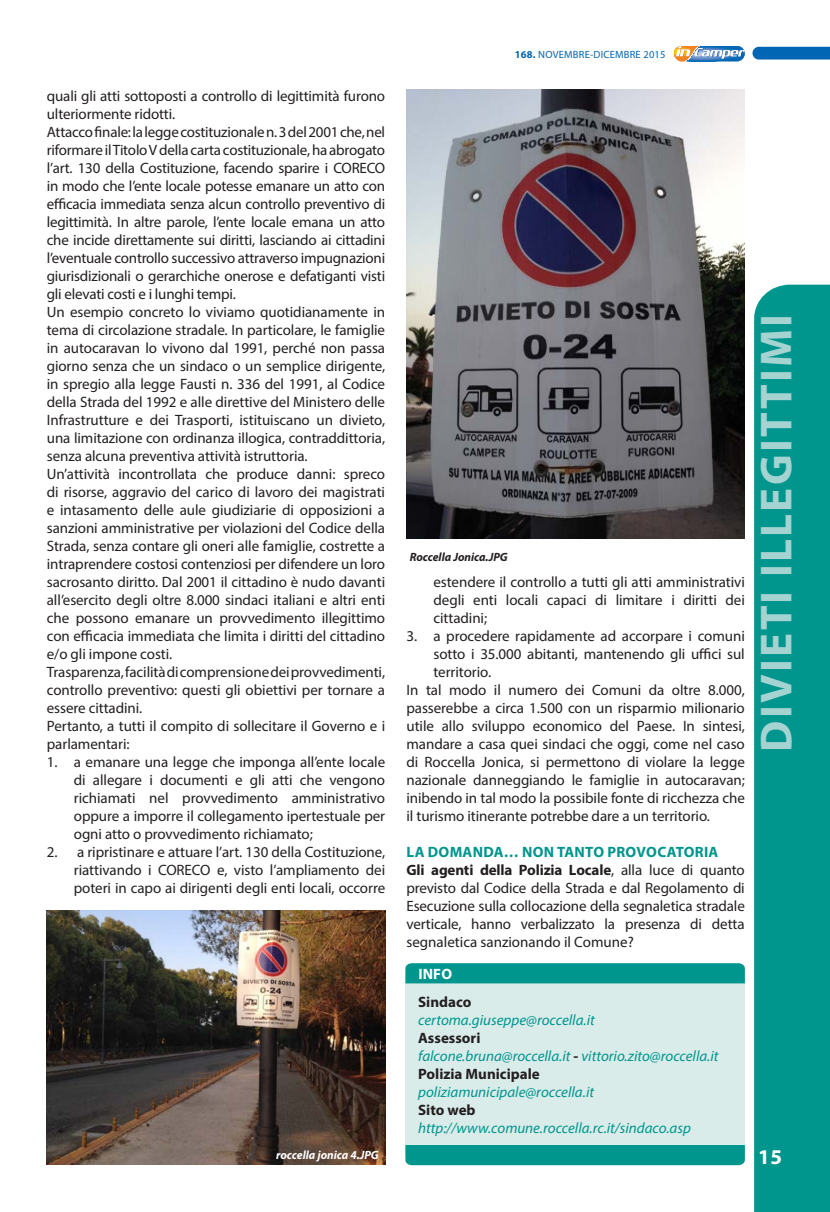
<style>
.page{position:relative;width:830px;height:1212px;background:#fff}
.page>*{position:absolute;margin:0;border:0;box-sizing:border-box;transform-origin:0 0}
.t1{font:700 45px "Myriad Pro";letter-spacing:.05em;color:#a4d3d1}
.t2{font:700 21px "Myriad Pro";color:#fff}
.paragrafo{font:15px/18px "Myriad Pro";letter-spacing:-.005em;color:#231f20;text-align:justify}
.paragrafo-2{font:italic 15px "Myriad Pro";color:#00958d}
.paragrafo-3{font:700 15px "Myriad Pro";color:#231f20}
.paragrafo-4{font:700 15px "Myriad Pro";letter-spacing:.02em;color:#00958d}
.Normale{font:700 15px "Myriad Pro";color:#fff}
.dida{font:italic 700 12px "Myriad Pro";color:#fff}
.dida-2{font:italic 700 12px "Myriad Pro";color:#231f20}
.t3{font:10.5px "Myriad Pro";letter-spacing:.02em;color:#0166b3}
.s1{font-weight:700}
.s2{font-weight:700;font-style:normal;color:#231f20}
</style>
<div class="page">
<svg style="left:674px;top:46px;width:70px;height:16px"></svg>
<svg style="left:752px;top:47px;width:77px;height:13px"></svg>
<div style="left:754px;top:285px;width:75px;height:927px;background:#00958d"></div>
<div style="left:405px;top:974px;width:339px;height:181px;background:#d9ecea"></div>
<div style="left:405px;top:963px;width:339px;height:20px;background:#00958d"></div>
<div style="left:405px;top:1145px;width:339px;height:20px;background:#00958d"></div>
<img style="left:47px;top:911px;width:338px;height:254px">
<img style="left:406px;top:89px;width:338px;height:449px">
<p class="paragrafo" style="left:47px;top:87px;width:340px">quali gli atti sottoposti a controllo di legittimità furono ulteriormente ridotti.</p>
<p class="paragrafo" style="left:47px;top:123px;width:340px">Attacco finale: la legge costituzionale n. 3 del 2001 che, nel riformare il Titolo V della carta costituzionale, ha abrogato l’art. 130 della Costituzione, facendo sparire i CORECO in modo che l’ente locale potesse emanare un atto con efficacia immediata senza alcun controllo preventivo di legittimità. In altre parole, l’ente locale emana un atto che incide direttamente sui diritti, lasciando ai cittadini l’eventuale controllo successivo attraverso impugnazioni giurisdizionali o gerarchiche onerose e defatiganti visti gli elevati costi e i lunghi tempi.</p>
<p class="paragrafo" style="left:47px;top:303px;width:340px">Un esempio concreto lo viviamo quotidianamente in tema di circolazione stradale. In particolare, le famiglie in autocaravan lo vivono dal 1991, perché non passa giorno senza che un sindaco o un semplice dirigente, in spregio alla legge Fausti n. 336 del 1991, al Codice della Strada del 1992 e alle direttive del Ministero delle Infrastrutture e dei Trasporti, istituiscano un divieto, una limitazione con ordinanza illogica, contraddittoria, senza alcuna preventiva attività istruttoria.</p>
<p class="paragrafo" style="left:47px;top:465px;width:340px">Un’attività incontrollata che produce danni: spreco di risorse, aggravio del carico di lavoro dei magistrati e intasamento delle aule giudiziarie di opposizioni a sanzioni amministrative per violazioni del Codice della Strada, senza contare gli oneri alle famiglie, costrette a intraprendere costosi contenziosi per difendere un loro sacrosanto diritto. Dal 2001 il cittadino è nudo davanti all’esercito degli oltre 8.000 sindaci italiani e altri enti che possono emanare un provvedimento illegittimo con efficacia immediata che limita i diritti del cittadino e/o gli impone costi.</p>
<p class="paragrafo" style="left:47px;top:663px;width:340px">Trasparenza, facilità di comprensione dei provvedimenti, controllo preventivo: questi gli obiettivi per tornare a essere cittadini.</p>
<p class="paragrafo" style="left:47px;top:717px;width:340px">Pertanto, a tutti il compito di sollecitare il Governo e i parlamentari:</p>
<p class="paragrafo" style="left:74px;top:753px;width:313px;text-indent:-27px">1. a emanare una legge che imponga all’ente locale di allegare i documenti e gli atti che vengono richiamati nel provvedimento amministrativo oppure a imporre il collegamento ipertestuale per ogni atto o provvedimento richiamato;</p>
<p class="paragrafo" style="left:74px;top:843px;width:313px;text-indent:-27px">2. a ripristinare e attuare l’art. 130 della Costituzione, riattivando i CORECO e, visto l’ampliamento dei poteri in capo ai dirigenti degli enti locali, occorre</p>
<p class="dida" style="left:276px;top:1147px;width:104px">roccella jonica 4.JPG</p>
<p class="t3" style="left:514px;top:48px;width:152px"><span class="s1">168.</span> NOVEMBRE-DICEMBRE 2015</p>
<p class="dida-2" style="left:409px;top:549px;width:99px">Roccella Jonica.JPG</p>
<p class="paragrafo" style="left:433px;top:573px;width:313px">estendere il controllo a tutti gli atti amministrativi degli enti locali capaci di limitare i diritti dei cittadini;</p>
<p class="paragrafo" style="left:433px;top:627px;width:313px;text-indent:-27px">3. a procedere rapidamente ad accorpare i comuni sotto i 35.000 abitanti, mantenendo gli uffici sul territorio.</p>
<p class="paragrafo" style="left:406px;top:681px;width:340px">In tal modo il numero dei Comuni da oltre 8.000, passerebbe a circa 1.500 con un risparmio milionario utile allo sviluppo economico del Paese. In sintesi, mandare a casa quei sindaci che oggi, come nel caso di Roccella Jonica, si permettono di violare la legge nazionale danneggiando le famiglie in autocaravan; inibendo in tal modo la possibile fonte di ricchezza che il turismo itinerante potrebbe dare a un territorio.</p>
<p class="paragrafo-4" style="left:406px;top:842px;width:313px">LA DOMANDA… NON TANTO PROVOCATORIA</p>
<p class="paragrafo" style="left:406px;top:861px;width:340px"><span class="s1">Gli agenti della Polizia Locale</span>, alla luce di quanto previsto dal Codice della Strada e dal Regolamento di Esecuzione sulla collocazione della segnaletica stradale verticale, hanno verbalizzato la presenza di detta segnaletica sanzionando il Comune?</p>
<p class="Normale" style="left:418px;top:964px;width:35px">INFO</p>
<p class="paragrafo-3" style="left:418px;top:992px;width:55px">Sindaco</p>
<p class="paragrafo-2" style="left:418px;top:1010px;width:178px">certoma.giuseppe@roccella.it</p>
<p class="paragrafo-3" style="left:418px;top:1028px;width:64px">Assessori</p>
<p class="paragrafo-2" style="left:418px;top:1046px;width:302px">falcone.bruna@roccella.it <span class="s2">-</span> vittorio.zito@roccella.it</p>
<p class="paragrafo-3" style="left:418px;top:1064px;width:123px">Polizia Municipale</p>
<p class="paragrafo-2" style="left:418px;top:1082px;width:177px">poliziamunicipale@roccella.it</p>
<p class="paragrafo-3" style="left:418px;top:1100px;width:59px">Sito web</p>
<p class="paragrafo-2" style="left:418px;top:1118px;width:274px">http://www.comune.roccella.rc.it/sindaco.asp</p>
<h1 class="t1" style="left:746px;top:751px;width:439px;rotate:-90deg">DIVIETI ILLEGITTIMI</h1>
<p class="t2" style="left:757px;top:1143px;width:25px">15</p>
</div>
